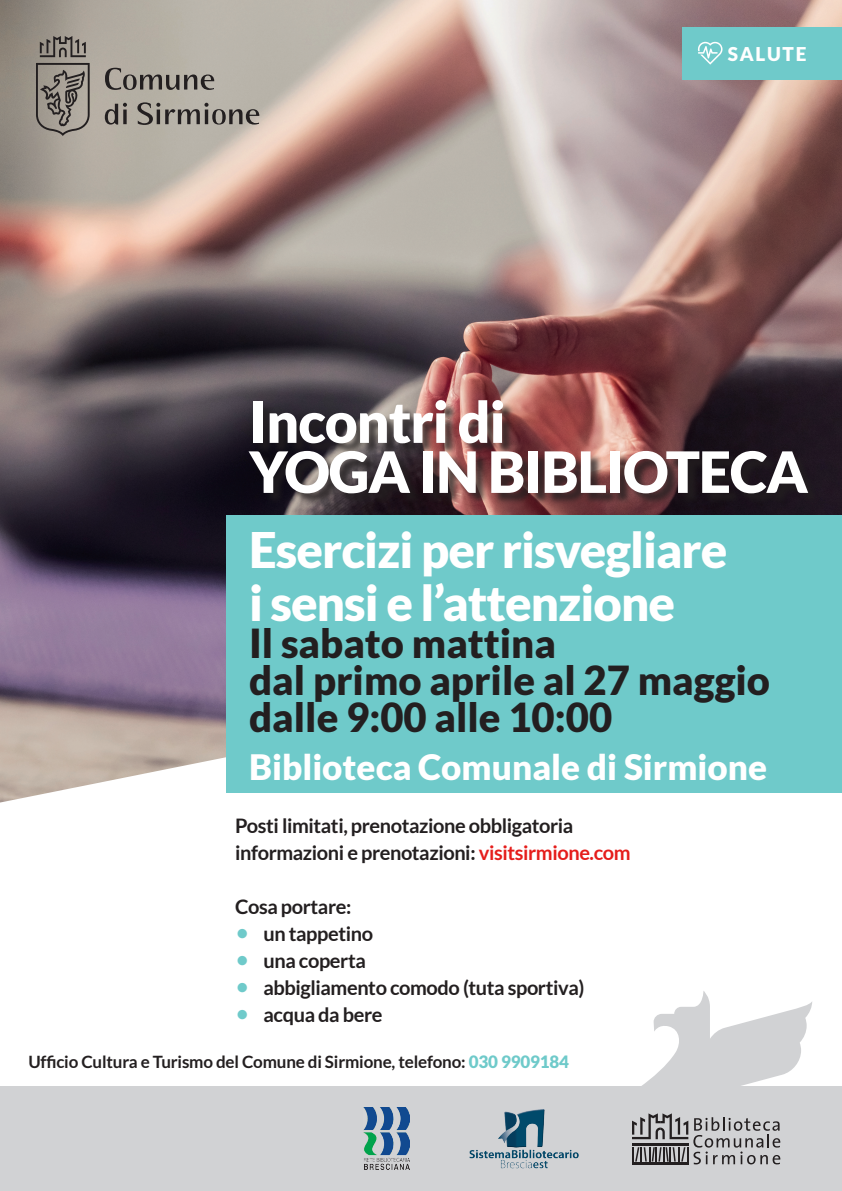
<style>
.page{position:relative;width:842px;height:1191px;background:#fff}
.page>*{position:absolute;margin:0;border:0;box-sizing:border-box;transform-origin:0 0}
.t1{font:900 57px "Lato";letter-spacing:-.02em;color:#fff}
.t2{font:900 49px "Lato";letter-spacing:-.02em;color:#fff}
.t3{font:900 40px "Lato";color:#231f20}
.t4{font:900 35px "Lato";color:#fff}
.t5{font:700 20px "Lato";letter-spacing:-.02em;color:#231f20}
.t6{font:900 19px "Lato";letter-spacing:.09em;color:#fff}
.t7{font:700 17px "Lato";letter-spacing:-.01em;color:#231f20}
.s1{color:#e51d1b}
.s2{font-weight:400;font-size:25px;color:#6fcaca}
.s3{font-weight:900;color:#6fcaca}
</style>
<div class="page">
<img style="left:0;top:0;width:842px;height:802px">
<div style="left:226px;top:515px;width:616px;height:277px;background:#6fcaca"></div>
<svg style="left:642px;top:991px;width:170px;height:95px"></svg>
<div style="left:0;top:1086px;width:842px;height:105px;background:#d1d2d4"></div>
<div style="left:682px;top:27px;width:160px;height:52px;background:#6fcaca"></div>
<svg style="left:36px;top:36px;width:223px;height:100px;background:#a09a91"></svg>
<div style="left:251px;top:402px;width:569px;height:104px;background:#231f20;opacity:.75"></div>
<svg style="left:698px;top:42px;width:24px;height:23px"></svg>
<img style="left:363px;top:1108px;width:47px;height:62px">
<img style="left:469px;top:1109px;width:110px;height:60px">
<svg style="left:632px;top:1113px;width:148px;height:51px"></svg>
<p class="t6" style="left:728px;top:43px;width:80px">SALUTE</p>
<p class="t1" style="left:249px;top:388px;width:258px">Incontri di</p>
<p class="t1" style="left:249px;top:438px;width:560px">YOGA IN BIBLIOTECA</p>
<p class="t2" style="left:249px;top:521px;width:480px">Esercizi per risvegliare</p>
<p class="t2" style="left:249px;top:574px;width:427px">i sensi e l’attenzione</p>
<p class="t3" style="left:249px;top:619px;width:308px">Il sabato mattina</p>
<p class="t3" style="left:249px;top:656px;width:522px">dal primo aprile al 27 maggio</p>
<p class="t3" style="left:249px;top:693px;width:365px">dalle 9:00 alle 10:00</p>
<p class="t4" style="left:249px;top:746px;width:519px">Biblioteca Comunale di Sirmione</p>
<p class="t5" style="left:235px;top:814px;width:340px">Posti limitati, prenotazione obbligatoria</p>
<p class="t5" style="left:235px;top:841px;width:397px">informazioni e prenotazioni: <span class="s1">visitsirmione.com</span></p>
<p class="t5" style="left:235px;top:895px;width:118px">Cosa portare:</p>
<p class="t5" style="left:235px;top:922px;width:139px"><span class="s2">•</span> un tappetino</p>
<p class="t5" style="left:235px;top:949px;width:132px"><span class="s2">•</span> una coperta</p>
<p class="t5" style="left:235px;top:976px;width:351px"><span class="s2">•</span> abbigliamento comodo (tuta sportiva)</p>
<p class="t5" style="left:235px;top:1003px;width:149px"><span class="s2">•</span> acqua da bere</p>
<p class="t7" style="left:28px;top:1052px;width:542px">Ufficio Cultura e Turismo del Comune di Sirmione, telefono: <span class="s3">030 9909184</span></p>
</div>
